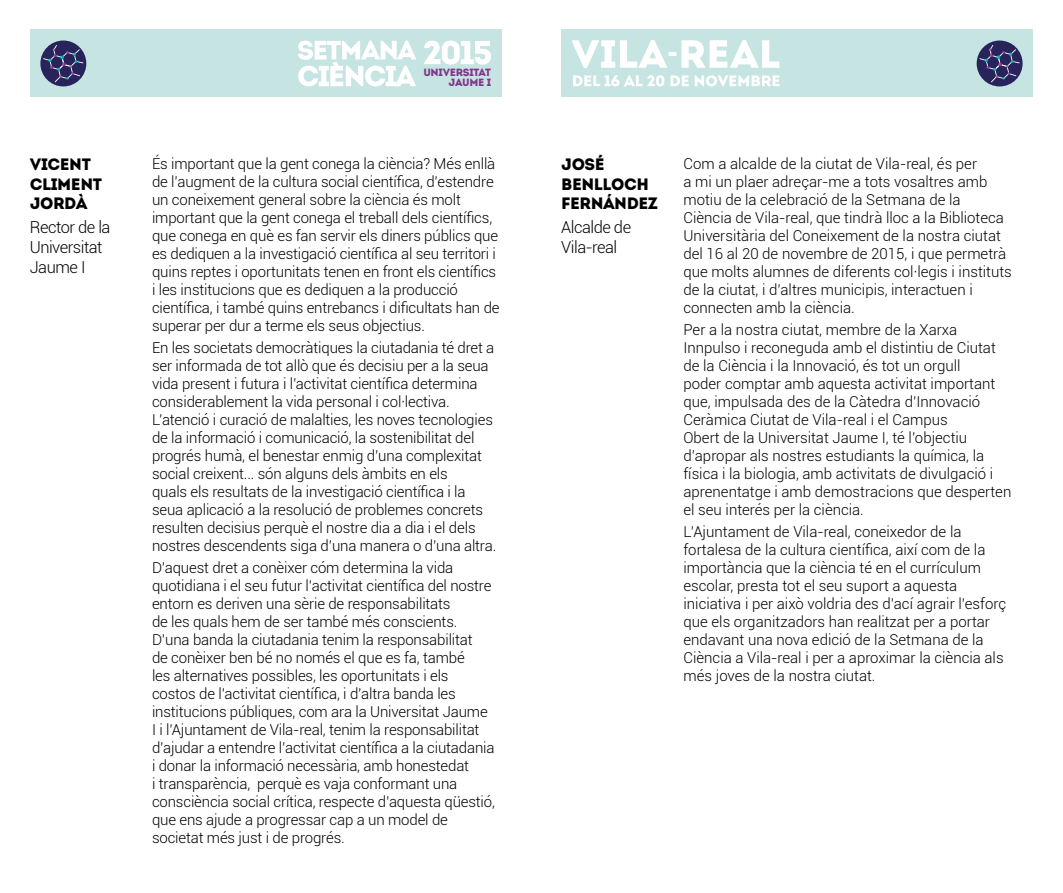
<style>
.page{position:relative;width:1063px;height:893px;background:#fff}
.page>*{position:absolute;margin:0;border:0;box-sizing:border-box;transform-origin:0 0}
.t1{font:300 16.5px/19.8px "Roboto";letter-spacing:-.03em;color:#000}
.t2{font:16.5px/19.8px "Intro";letter-spacing:-.03em;color:#000}
.t3{font:300 15px/18px "Roboto";letter-spacing:-.01em;color:#000}
.t4{font:10.5px/10.5px "Intro";letter-spacing:-.03em;color:#82368c;text-align:right}
</style>
<div class="page">
<div style="left:30px;top:30px;width:472px;height:67px;background:#c5e4e2"></div>
<div style="left:561px;top:30px;width:472px;height:67px;background:#c5e4e2"></div>
<svg style="left:572px;top:40px;width:207px;height:47px"></svg>
<svg style="left:424px;top:40px;width:67px;height:25px"></svg>
<svg style="left:298px;top:40px;width:118px;height:46px"></svg>
<div style="left:40px;top:41px;width:46px;height:45px;background:#29235c;border-radius:50%"></div>
<svg style="left:43px;top:45px;width:40px;height:37px"></svg>
<div style="left:977px;top:41px;width:46px;height:45px;background:#29235c;border-radius:50%"></div>
<svg style="left:979px;top:45px;width:41px;height:37px"></svg>
<p class="t2" style="left:30px;top:154px;width:74px">VICENT<br>CLIMENT<br>JORDÀ</p>
<p class="t1" style="left:30px;top:217px;width:82px">Rector de la<br>Universitat<br>Jaume I</p>
<p class="t4" style="left:423px;top:67px;width:69px">UNIVERSITAT<br>JAUME I</p>
<p class="t3" style="left:152px;top:154px;width:349px">És important que la gent conega la ciència? Més enllà de l’augment de la cultura social científica, d’estendre un coneixement general sobre la ciència és molt important que la gent conega el treball dels científics, que conega en què es fan servir els diners públics que es dediquen a la investigació científica al seu territori i quins reptes i oportunitats tenen en front els científics i les institucions que es dediquen a la producció científica, i també quins entrebancs i dificultats han de superar per dur a terme els seus objectius.</p>
<p class="t3" style="left:152px;top:338px;width:346px">En les societats democràtiques la ciutadania té dret a ser informada de tot allò que és decisiu per a la seua vida present i futura i l’activitat científica determina considerablement la vida personal i col·lectiva.<br>L’atenció i curació de malalties, les noves tecnologies de la informació i comunicació, la sostenibilitat del progrés humà, el benestar enmig d’una complexitat social creixent... són alguns dels àmbits en els<br>quals els resultats de la investigació científica i la seua aplicació a la resolució de problemes concrets resulten decisius perquè el nostre dia a dia i el dels nostres descendents siga d’una manera o d’una altra.</p>
<p class="t3" style="left:152px;top:558px;width:344px">D’aquest dret a conèixer cóm determina la vida quotidiana i el seu futur l’activitat científica del nostre entorn es deriven una sèrie de responsabilitats<br>de les quals hem de ser també més conscients.<br>D’una banda la ciutadania tenim la responsabilitat<br>de conèixer ben bé no només el que es fa, també<br>les alternatives possibles, les oportunitats i els costos de l’activitat científica, i d’altra banda les institucions públiques, com ara la Universitat Jaume I i l’Ajuntament de Vila-real, tenim la responsabilitat d’ajudar a entendre l’activitat científica a la ciutadania i donar la informació necessària, amb honestedat<br>i transparència, perquè es vaja conformant una consciència social crítica, respecte d’aquesta qüestió, que ens ajude a progressar cap a un model de societat més just i de progrés.</p>
<p class="t2" style="left:561px;top:154px;width:98px">JOSÉ<br>BENLLOCH<br>FERNÁNDEZ</p>
<p class="t1" style="left:561px;top:217px;width:71px">Alcalde de<br>Vila-real</p>
<p class="t3" style="left:684px;top:154px;width:330px">Com a alcalde de la ciutat de Vila-real, és per<br>a mi un plaer adreçar-me a tots vosaltres amb motiu de la celebració de la Setmana de la Ciència de Vila-real, que tindrà lloc a la Biblioteca Universitària del Coneixement de la nostra ciutat del 16 al 20 de novembre de 2015, i que permetrà que molts alumnes de diferents col·legis i instituts de la ciutat, i d’altres municipis, interactuen i connecten amb la ciència.</p>
<p class="t3" style="left:684px;top:320px;width:329px">Per a la nostra ciutat, membre de la Xarxa Innpulso i reconeguda amb el distintiu de Ciutat de la Ciència i la Innovació, és tot un orgull<br>poder comptar amb aquesta activitat important que, impulsada des de la Càtedra d’Innovació Ceràmica Ciutat de Vila-real i el Campus<br>Obert de la Universitat Jaume I, té l’objectiu d’apropar als nostres estudiants la química, la física i la biologia, amb activitats de divulgació i aprenentatge i amb demostracions que desperten el seu interés per la ciència.</p>
<p class="t3" style="left:684px;top:522px;width:324px">L’Ajuntament de Vila-real, coneixedor de la fortalesa de la cultura científica, així com de la importància que la ciència té en el currículum escolar, presta tot el seu suport a aquesta iniciativa i per això voldria des d’ací agrair l’esforç que els organitzadors han realitzat per a portar endavant una nova edició de la Setmana de la Ciència a Vila-real i per a aproximar la ciència als més joves de la nostra ciutat.</p>
</div>
